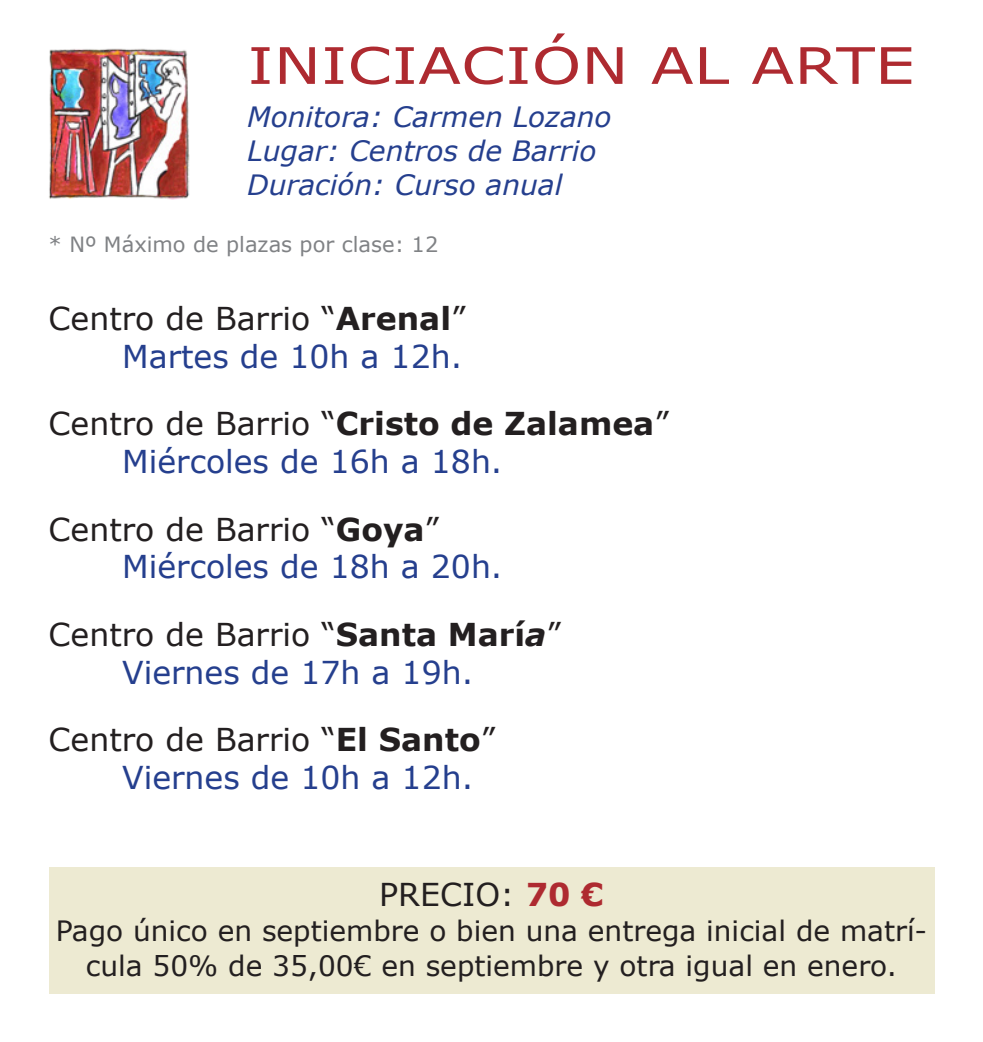
<style>
.page{position:relative;width:983px;height:1042px;background:#fff}
.page>*{position:absolute;margin:0;border:0;box-sizing:border-box;transform-origin:0 0}
.t1{font:50.4px "Verdana";color:#ae2a30;scale:1.25 1}
.t2{font:31.5px "Verdana";color:#231f20}
.t3{font:31.5px "Verdana";color:#253f8e}
.t4{font:28px/35px "Verdana";color:#231f20;text-align:center}
.t5{font:italic 28px "Verdana";color:#253f8e}
.t6{font:21px "Verdana";color:#808285}
.s1{font-weight:700}
.s2{font-weight:700;font-style:italic}
.s3{font-weight:700;color:#ae2a30}
</style>
<div class="page">
<div style="left:49px;top:867px;width:885px;height:126px;background:#edead2"></div>
<img style="left:49px;top:48px;width:141px;height:151px">
<p class="t1" style="left:247px;top:31px;width:535px">INICIACIÓN AL ARTE</p>
<p class="t5" style="left:247px;top:98px;width:366px">Monitora: Carmen Lozano</p>
<p class="t5" style="left:247px;top:132px;width:351px">Lugar: Centros de Barrio</p>
<p class="t5" style="left:247px;top:165px;width:316px">Duración: Curso anual</p>
<p class="t6" style="left:49px;top:230px;width:391px">* Nº Máximo de plazas por clase: 12</p>
<p class="t2" style="left:49px;top:297px;width:418px">Centro de Barrio “<span class="s1">Arenal</span>”</p>
<p class="t3" style="left:122px;top:334px;width:341px">Martes de 10h a 12h.</p>
<p class="t2" style="left:49px;top:402px;width:621px">Centro de Barrio “<span class="s1">Cristo de Zalamea</span>”</p>
<p class="t3" style="left:122px;top:440px;width:381px">Miércoles de 16h a 18h.</p>
<p class="t2" style="left:49px;top:507px;width:392px">Centro de Barrio “<span class="s1">Goya</span>”</p>
<p class="t3" style="left:122px;top:545px;width:381px">Miércoles de 18h a 20h.</p>
<p class="t2" style="left:49px;top:613px;width:513px">Centro de Barrio “<span class="s1">Santa Marí</span><span class="s2">a</span>”</p>
<p class="t3" style="left:122px;top:650px;width:352px">Viernes de 17h a 19h.</p>
<p class="t2" style="left:49px;top:718px;width:448px">Centro de Barrio “<span class="s1">El Santo</span>”</p>
<p class="t3" style="left:122px;top:756px;width:352px">Viernes de 10h a 12h.</p>
<p class="t2" style="left:379px;top:873px;width:226px">PRECIO: <span class="s3">70 €</span></p>
<p class="t4" style="left:56px;top:913px;width:872px">Pago único en septiembre o bien una entrega inicial de matrí&shy;cula 50% de 35,00€ en septiembre y otra igual en enero.</p>
</div>
